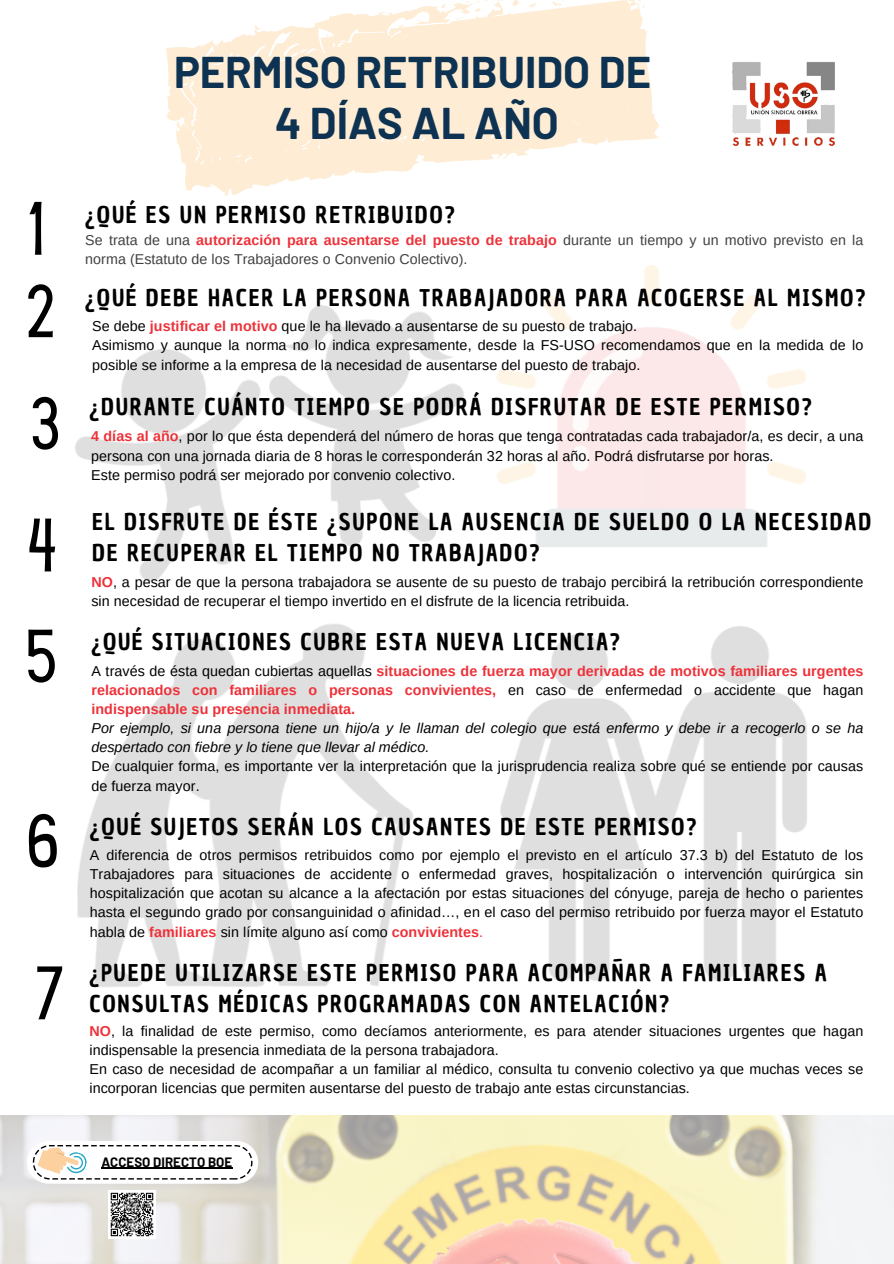
<style>
.page{position:relative;width:894px;height:1264px;background:#fff}
.page>*{position:absolute;margin:0;border:0;box-sizing:border-box;transform-origin:0 0}
.t1{font:66px "Hey Gotcha";color:#000}
.t2{font:700 43.35px "Barlow";color:#0e3352}
.t3{font:22.5px/30.5px "Chau Philomene One";letter-spacing:.08em;color:#000}
.t4{font:14.25px/19.2px "Arimo";letter-spacing:.005em;color:#000}
.t5{font:700 14.25px/19.2px "Arimo";letter-spacing:.005em;color:#ee3139;text-align:justify}
.t6{font:14.25px/19.2px "Arimo";letter-spacing:.005em;color:#414042}
.t7{font:italic 14.25px/19.2px "Arimo";letter-spacing:.005em;color:#000}
.t8{font:700 13.2px "Barlow";letter-spacing:.005em;color:#000}
.s1{font-weight:700;color:#ee3139}
.s2{font-weight:400;color:#000}
.s3{color:#ee3139}
</style>
<div class="page">
<img style="left:732px;top:62px;width:103px;height:85px">
<svg style="left:166px;top:0;width:493px;height:195px;fill:#feedd4"></svg>
<svg style="left:194px;top:125px;width:3px;height:4px"></svg>
<svg style="left:352px;top:139px;width:4px;height:4px"></svg>
<svg style="left:440px;top:0;width:81px;height:21px"></svg>
<svg style="left:398px;top:25px;width:7px;height:2px"></svg>
<svg style="left:417px;top:30px;width:3px;height:4px"></svg>
<svg style="left:400px;top:34px;width:10px;height:4px"></svg>
<svg style="left:258px;top:57px;width:10px;height:6px"></svg>
<svg style="left:625px;top:0;width:19px;height:8px"></svg>
<svg style="left:272px;top:150px;width:6px;height:5px"></svg>
<svg style="left:315px;top:140px;width:6px;height:2px"></svg>
<img style="left:75px;top:265px;width:732px;height:722px">
<img style="left:0;top:1115px;width:893px;height:148px">
<div style="left:27px;top:1140px;width:231px;height:43px;background:linear-gradient(to right,#fff,#fff);border-radius:21px"></div>
<svg style="left:33px;top:1142px;width:219px;height:37px"></svg>
<hr style="left:101px;top:1167px;width:131px;height:1px;background:#000">
<img style="left:108px;top:1190px;width:48px;height:48px">
<p class="t2" style="left:174px;top:45px;width:478px">PERMISO RETRIBUIDO DE</p>
<p class="t2" style="left:275px;top:95px;width:285px">4 DÍAS AL AÑO</p>
<p class="t1" style="left:28px;top:202px;width:16px">1</p>
<p class="t1" style="left:27px;top:284px;width:28px">2</p>
<p class="t1" style="left:32px;top:397px;width:29px">3</p>
<p class="t1" style="left:28px;top:518px;width:30px">4</p>
<p class="t1" style="left:27px;top:629px;width:30px">5</p>
<p class="t1" style="left:28px;top:814px;width:32px">6</p>
<p class="t1" style="left:36px;top:966px;width:29px">7</p>
<p class="t3" style="left:85px;top:200px;width:371px">¿QUÉ ES UN PERMISO RETRIBUIDO?</p>
<p class="t6" style="left:85px;top:230px;width:779px">Se trata de una <span class="s1">autorización para ausentarse del puesto de trabajo</span> durante un tiempo y un motivo previsto en la norma (Estatuto de los Trabajadores o Convenio Colectivo).</p>
<p class="t3" style="left:85px;top:283px;width:781px">¿QUÉ DEBE HACER LA PERSONA TRABAJADORA PARA ACOGERSE AL MISMO?</p>
<p class="t4" style="left:92px;top:317px;width:546px">Se debe <span class="s1">justificar el motivo</span> que le ha llevado a ausentarse de su puesto de trabajo.</p>
<p class="t4" style="left:92px;top:336px;width:772px">Asimismo y aunque la norma no lo indica expresamente, desde la FS-USO recomendamos que en la medida de lo posible se informe a la empresa de la necesidad de ausentarse del puesto de trabajo.</p>
<p class="t3" style="left:89px;top:392px;width:723px">¿DURANTE CUÁNTO TIEMPO SE PODRÁ DISFRUTAR DE ESTE PERMISO?</p>
<p class="t4" style="left:91px;top:427px;width:773px"><span class="s1">4 días al año</span>, por lo que ésta dependerá del número de horas que tenga contratadas cada trabajador/a, es decir, a una persona con una jornada diaria de 8 horas le corresponderán 32 horas al año. Podrá disfrutarse por horas.</p>
<p class="t4" style="left:91px;top:465px;width:366px">Este permiso podrá ser mejorado por convenio colectivo.</p>
<p class="t3" style="left:92px;top:507px;width:780px">EL DISFRUTE DE ÉSTE ¿SUPONE LA AUSENCIA DE SUELDO O LA NECESIDAD<br>DE RECUPERAR EL TIEMPO NO TRABAJADO?</p>
<p class="t4" style="left:91px;top:572px;width:773px"><span class="s1">NO</span>, a pesar de que la persona trabajadora se ausente de su puesto de trabajo percibirá la retribución correspondiente sin necesidad de recuperar el tiempo invertido en el disfrute de la licencia retribuida.</p>
<p class="t3" style="left:91px;top:626px;width:530px">¿QUÉ SITUACIONES CUBRE ESTA NUEVA LICENCIA?</p>
<p class="t5" style="left:91px;top:661px;width:773px"><span class="s2">A través de ésta quedan cubiertas aquellas</span> situaciones de fuerza mayor derivadas de motivos familiares urgentes relacionados con familiares o personas convivientes, <span class="s2">en caso de enfermedad o accidente que hagan </span>indispensable su presencia inmediata.</p>
<p class="t7" style="left:91px;top:718px;width:773px">Por ejemplo, si una persona tiene un hijo/a y le llaman del colegio que está enfermo y debe ir a recogerlo o se ha despertado con fiebre y lo tiene que llevar al médico.</p>
<p class="t4" style="left:91px;top:757px;width:773px">De cualquier forma, es importante ver la interpretación que la jurisprudencia realiza sobre qué se entiende por causas de fuerza mayor.</p>
<p class="t3" style="left:90px;top:812px;width:607px">¿QUÉ SUJETOS SERÁN LOS CAUSANTES DE ESTE PERMISO?</p>
<p class="t4" style="left:90px;top:845px;width:774px;text-align:justify">A diferencia de otros permisos retribuidos como por ejemplo el previsto en el artículo 37.3 b) del Estatuto de los Trabajadores para situaciones de accidente o enfermedad graves, hospitalización o intervención quirúrgica sin hospitalización que acotan su alcance a la afectación por estas situaciones del cónyuge, pareja de hecho o parientes hasta el segundo grado por consanguinidad o afinidad…, en el caso del permiso retribuido por fuerza mayor el Estatuto habla de <span class="s1">familiares</span> sin límite alguno así como <span class="s1">convivientes</span><span class="s3">.</span></p>
<p class="t3" style="left:89px;top:958px;width:738px">¿PUEDE UTILIZARSE ESTE PERMISO PARA ACOMPAÑAR A FAMILIARES A<br>CONSULTAS MÉDICAS PROGRAMADAS CON ANTELACIÓN?</p>
<p class="t4" style="left:89px;top:1021px;width:775px"><span class="s1">NO</span>, la finalidad de este permiso, como decíamos anteriormente, es para atender situaciones urgentes que hagan indispensable la presencia inmediata de la persona trabajadora.</p>
<p class="t4" style="left:89px;top:1059px;width:775px">En caso de necesidad de acompañar a un familiar al médico, consulta tu convenio colectivo ya que muchas veces se incorporan licencias que permiten ausentarse del puesto de trabajo ante estas circunstancias.</p>
<p class="t8" style="left:101px;top:1153px;width:132px">ACCESO DIRECTO BOE</p>
</div>
